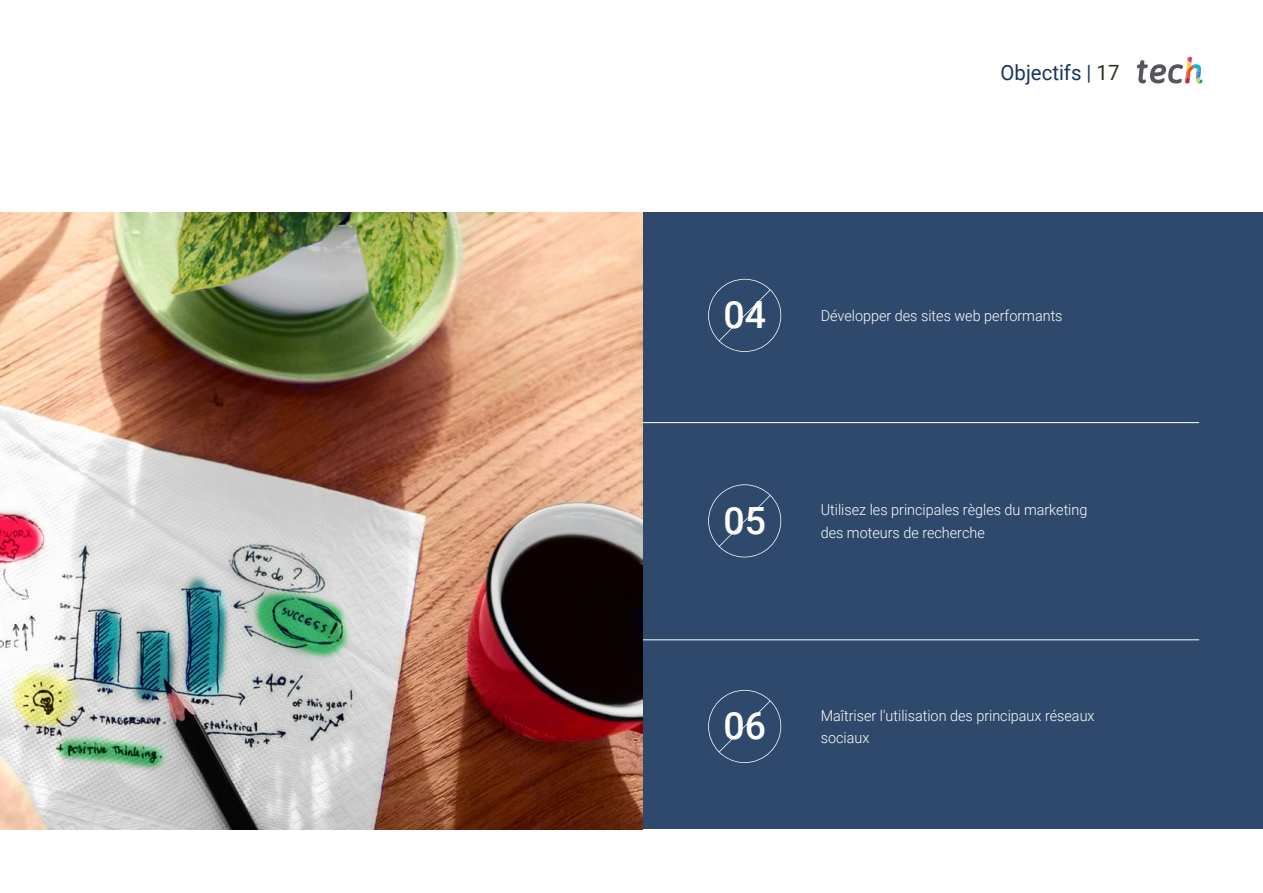
<style>
.page{position:relative;width:1263px;height:893px;background:#fff}
.page>*{position:absolute;margin:0;border:0;box-sizing:border-box;transform-origin:0 0}
.t1{font:500 37.5px "Roboto";color:#fff}
.t2{font:21px "Roboto";color:#1a355c}
.t3{font:300 15px/22.5px "Roboto";color:#fff;scale:.96 1}
.s1{color:#312e20}
</style>
<div class="page">
<svg style="left:1137px;top:57px;width:65px;height:27px"></svg>
<div style="left:642px;top:213px;width:621px;height:616px;background:#2e496b"></div>
<svg style="left:708px;top:484px;width:73px;height:73px"></svg>
<svg style="left:708px;top:279px;width:73px;height:73px"></svg>
<svg style="left:708px;top:690px;width:73px;height:73px"></svg>
<hr style="left:0;top:422px;width:1199px;height:1px;background:#fff">
<hr style="left:0;top:640px;width:1199px;height:1px;background:#fff">
<img style="left:0;top:213px;width:642px;height:616px">
<h2 class="t2" style="left:1000px;top:57px;width:120px">Objectifs | <span class="s1">17</span></h2>
<h1 class="t1" style="left:723px;top:288px;width:44px">04</h1>
<p class="t3" style="left:821px;top:304px;width:253px">Développer des sites web performants</p>
<h1 class="t1" style="left:723px;top:494px;width:44px">05</h1>
<p class="t3" style="left:821px;top:498px;width:279px">Utilisez les principales règles du marketing des moteurs de recherche</p>
<h1 class="t1" style="left:723px;top:699px;width:44px">06</h1>
<p class="t3" style="left:821px;top:704px;width:287px">Maîtriser l'utilisation des principaux réseaux sociaux</p>
</div>
